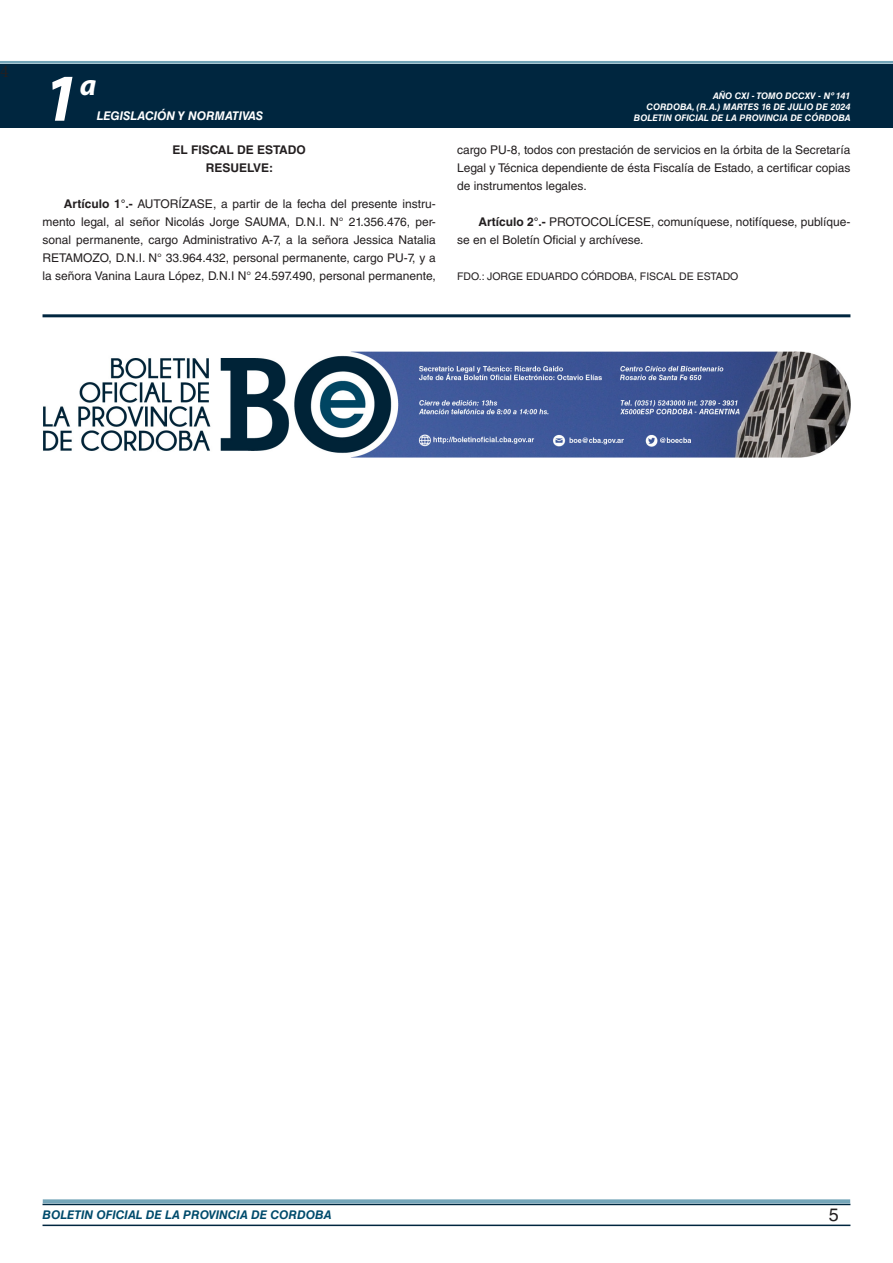
<style>
.page{position:relative;width:893px;height:1263px;background:#fff}
.page>*{position:absolute;margin:0;border:0;box-sizing:border-box;transform-origin:0 0}
.t1{font:italic 700 67.5px "Myriad Pro";color:#fff}
.t2{font:italic 700 30px "Myriad Pro";color:#fff}
.t3{font:18px "Minion Pro";color:#231f20}
.t4{font:18px "Helvetica LT Std";color:#231f20}
.TEXTO_BASE{font:12px/18px "Helvetica LT Std";color:#231f20;text-align:justify}
.t5{font:italic 700 12px "Helvetica LT Std";color:#004b6c}
.RESUELVE{font:700 12px "Helvetica LT Std";color:#231f20}
.t6{font:italic 700 12px "Helvetica LT Std";color:#fff}
.FIRMA{font:10.5px "Helvetica LT Std";color:#231f20}
.t7{font:italic 700 9px/10.8px "Helvetica LT Std";color:#fff;text-align:right}
.s1{font-weight:700}
</style>
<div class="page">
<div style="left:0;top:61px;width:893px;height:6px;background:#fff;opacity:.75"></div>
<div style="left:0;top:64px;width:893px;height:64px;background:#00263f"></div>
<hr style="left:43px;top:1224px;width:807px;height:2px;background:#00263f">
<div style="left:42px;top:1198px;width:809px;height:8px;background:#fff;opacity:.75"></div>
<hr style="left:43px;top:314px;width:807px;height:3px;background:#00263f">
<img style="left:43px;top:352px;width:808px;height:105px">
<h3 class="t3" style="left:0;top:59px;width:10px">4</h3>
<h1 class="t1" style="left:43px;top:54px;width:38px">1</h1>
<h2 class="t2" style="left:80px;top:66px;width:18px">a</h2>
<p class="t6" style="left:97px;top:109px;width:168px">LEGISLACIÓN Y NORMATIVAS</p>
<p class="RESUELVE" style="left:172px;top:142px;width:135px">EL FISCAL DE ESTADO</p>
<p class="RESUELVE" style="left:206px;top:160px;width:69px">RESUELVE:</p>
<p class="TEXTO_BASE" style="left:43px;top:195px;width:395px;text-indent:21px"><span class="s1">Artículo 1°.-</span> AUTORÍZASE, a partir de la fecha del presente instru&shy;mento legal, al señor Nicolás Jorge SAUMA, D.N.I. N° 21.356.476, per&shy;sonal permanente, cargo Administrativo A-7, a la señora Jessica Natalia RETAMOZO, D.N.I. N° 33.964.432, personal permanente, cargo PU-7, y a la señora Vanina Laura López, D.N.I N° 24.597.490, personal permanente,</p>
<p class="t7" style="left:634px;top:91px;width:218px">AÑO CXI - TOMO DCCXV - Nº 141<br>CORDOBA, (R.A.) MARTES 16 DE JULIO DE 2024<br>BOLETIN OFICIAL DE LA PROVINCIA DE CÓRDOBA</p>
<p class="TEXTO_BASE" style="left:457px;top:141px;width:395px">cargo PU-8, todos con prestación de servicios en la órbita de la Secretaría Legal y Técnica dependiente de ésta Fiscalía de Estado, a certificar copias de instrumentos legales.</p>
<p class="TEXTO_BASE" style="left:457px;top:213px;width:395px;text-indent:21px"><span class="s1">Artículo 2°.-</span> PROTOCOLÍCESE, comuníquese, notifíquese, publíque&shy;se en el Boletín Oficial y archívese.</p>
<p class="FIRMA" style="left:457px;top:270px;width:283px">FDO.: JORGE EDUARDO CÓRDOBA, FISCAL DE ESTADO</p>
<p class="t5" style="left:43px;top:1208px;width:290px">BOLETIN OFICIAL DE LA PROVINCIA DE CORDOBA</p>
<h3 class="t4" style="left:829px;top:1204px;width:12px">5</h3>
</div>
